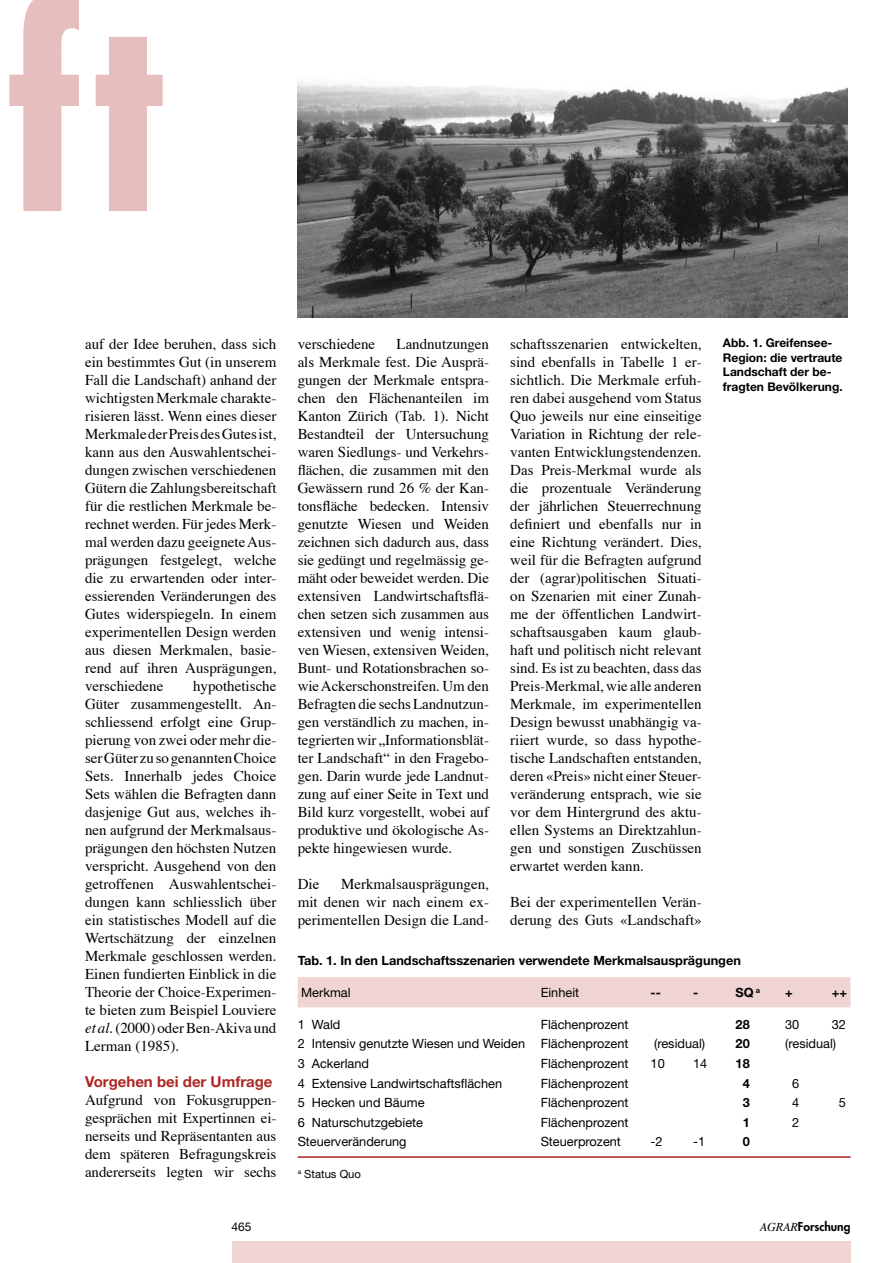
<style>
.page{position:relative;width:893px;height:1263px;background:#fff}
.page>*{position:absolute;margin:0;border:0;box-sizing:border-box;transform-origin:0 0}
.t1{font:700 condensed 270px "Futura";color:#e6bebd}
.Texte{font:15px/18px "Times";color:#000;text-align:justify}
.Titre_texte{font:700 15px "Helvetica Neue";color:#ad2624}
.Tab{font:12.75px "Helvetica Neue";color:#000}
.Tab_titre{font:700 12.75px "Helvetica Neue";color:#000}
.Tab-2{font:700 12.75px "Helvetica Neue";color:#000}
.Légende_photo{font:700 12px/14.4px "Helvetica Neue";color:#000}
.Texte-2{font:800 12px "Futura";color:#000}
.Texte-3{font:12px "Helvetica Neue";color:#000}
.Tab-3{font:11.25px "Helvetica Neue";color:#000}
.s1{font-style:italic}
.s2{font-family:"Times";font-weight:400;font-style:italic}
</style>
<div class="page">
<div style="left:232px;top:1242px;width:618px;height:21px;background:#efd4d3"></div>
<div style="left:298px;top:978px;width:552px;height:29px;background:#efd4d3"></div>
<div style="left:298px;top:977px;width:552px;height:30px;border:2px solid #efd4d3"></div>
<hr style="left:298px;top:1156px;width:552px;height:2px;background:#ad2624">
<img style="left:298px;top:81px;width:549px;height:236px">
<h1 class="t1" style="left:4px;top:-63px;width:168px">ft</h1>
<p class="Texte" style="left:85px;top:336px;width:193px">auf der Idee beruhen, dass sich ein bestimmtes Gut (in unserem Fall die Landschaft) anhand der wichtigsten Merkmale charakte&shy;risieren lässt. Wenn eines dieser Merkmale der Preis des Gutes ist, kann aus den Auswahlentschei&shy;dungen zwischen verschiedenen Gütern die Zahlungsbereitschaft für die restlichen Merkmale be&shy;rechnet werden. Für jedes Merk&shy;mal werden dazu geeignete Aus&shy;prägungen festgelegt, welche die zu erwartenden oder inter&shy;essierenden Veränderungen des Gutes widerspiegeln. In einem experimentellen Design werden aus diesen Merkmalen, basie&shy;rend auf ihren Ausprägungen, verschiedene</p>
<p class="Texte" style="left:85px;top:678px;width:193px;text-indent:108px">hypothetische Güter zusammengestellt. An&shy;schliessend erfolgt eine Grup&shy;pierung von zwei oder mehr die&shy;ser Güter zu so genannten Choice Sets. Innerhalb jedes Choice Sets wählen die Befragten dann dasjenige Gut aus, welches ih&shy;nen aufgrund der Merkmalsaus&shy;prägungen den höchsten Nutzen verspricht. Ausgehend von den getroffenen Auswahlentschei&shy;dungen kann schliesslich über ein statistisches Modell auf die Wertschätzung der einzelnen Merkmale geschlossen werden.<br>Einen fundierten Einblick in die Theorie der Choice-Experimen&shy;te bieten zum Beispiel Louviere <span class="s1">et al.</span> (2000) oder Ben-Akiva und Lerman (1985).</p>
<p class="Titre_texte" style="left:85px;top:1073px;width:189px">Vorgehen bei der Umfrage</p>
<p class="Texte" style="left:85px;top:1092px;width:193px">Aufgrund von Fokusgruppen&shy;gesprächen mit Expertinnen ei&shy;nerseits und Repräsentanten aus dem späteren Befragungskreis andererseits legten wir sechs</p>
<p class="Légende_photo" style="left:723px;top:336px;width:121px">Abb. 1. Greifensee-<br>Region: die vertraute<br>Landschaft der be&shy;fragten Bevölkerung.</p>
<p class="Texte" style="left:510px;top:336px;width:193px">schaftsszenarien entwickelten, sind ebenfalls in Tabelle 1 er&shy;sichtlich. Die Merkmale erfuh&shy;ren dabei ausgehend vom Status Quo jeweils nur eine einseitige Variation in Richtung der rele&shy;vanten Entwicklungstendenzen.<br>Das Preis-Merkmal wurde als die prozentuale Veränderung der jährlichen Steuerrechnung definiert und ebenfalls nur in eine Richtung verändert. Dies, weil für die Befragten aufgrund der (agrar)politischen Situati&shy;on Szenarien mit einer Zunah&shy;me der öffentlichen Landwirt&shy;schaftsausgaben kaum glaub&shy;haft und politisch nicht relevant sind. Es ist zu beachten, dass das Preis-Merkmal, wie alle anderen Merkmale, im experimentellen Design bewusst unabhängig va&shy;riiert wurde, so dass hypothe&shy;tische Landschaften entstanden, deren «Preis» nicht einer Steuer&shy;veränderung entsprach, wie sie vor dem Hintergrund des aktu&shy;ellen Systems an Direktzahlun&shy;gen und sonstigen Zuschüssen erwartet werden kann.</p>
<p class="Texte" style="left:510px;top:894px;width:193px">Bei der experimentellen Verän&shy;derung des Guts «Landschaft»</p>
<p class="Tab_titre" style="left:298px;top:952px;width:445px">Tab. 1. In den Landschaftsszenarien verwendete Merkmalsausprägungen</p>
<p class="Tab" style="left:301px;top:985px;width:51px">Merkmal</p>
<p class="Tab" style="left:541px;top:985px;width:40px">Einheit</p>
<p class="Tab-2" style="left:651px;top:985px;width:12px">--</p>
<p class="Tab-2" style="left:693px;top:985px;width:7px">-</p>
<p class="Tab-2" style="left:736px;top:985px;width:26px">SQ <sup>a</sup></p>
<p class="Tab-2" style="left:785px;top:985px;width:9px">+</p>
<p class="Tab-2" style="left:832px;top:985px;width:17px">++</p>
<p class="Tab" style="left:298px;top:1017px;width:44px">1 Wald</p>
<p class="Tab" style="left:541px;top:1017px;width:89px">Flächenprozent</p>
<p class="Tab-2" style="left:736px;top:1016px;width:16px">28</p>
<p class="Tab" style="left:785px;top:1017px;width:16px">30</p>
<p class="Tab" style="left:832px;top:1017px;width:16px">32</p>
<p class="Tab" style="left:298px;top:1036px;width:332px">2 Intensiv genutzte Wiesen und Weiden Flächenprozent</p>
<p class="Tab" style="left:654px;top:1036px;width:52px">(residual)</p>
<p class="Tab-2" style="left:736px;top:1036px;width:16px">20</p>
<p class="Tab" style="left:785px;top:1036px;width:53px">(residual)</p>
<p class="Tab" style="left:298px;top:1056px;width:73px">3 Ackerland</p>
<p class="Tab" style="left:541px;top:1056px;width:89px">Flächenprozent</p>
<p class="Tab" style="left:651px;top:1056px;width:16px">10</p>
<p class="Tab" style="left:693px;top:1056px;width:16px">14</p>
<p class="Tab-2" style="left:736px;top:1055px;width:16px">18</p>
<p class="Tab" style="left:298px;top:1075px;width:206px">4 Extensive Landwirtschaftsflächen</p>
<p class="Tab" style="left:541px;top:1075px;width:89px">Flächenprozent</p>
<p class="Tab-2" style="left:743px;top:1075px;width:9px">4</p>
<p class="Tab" style="left:792px;top:1075px;width:9px">6</p>
<p class="Tab" style="left:298px;top:1095px;width:128px">5 Hecken und Bäume</p>
<p class="Tab" style="left:541px;top:1095px;width:89px">Flächenprozent</p>
<p class="Tab-2" style="left:743px;top:1095px;width:9px">3</p>
<p class="Tab" style="left:792px;top:1095px;width:9px">4</p>
<p class="Tab" style="left:839px;top:1095px;width:9px">5</p>
<p class="Tab" style="left:298px;top:1114px;width:127px">6 Naturschutzgebiete</p>
<p class="Tab" style="left:541px;top:1114px;width:89px">Flächenprozent</p>
<p class="Tab-2" style="left:743px;top:1114px;width:9px">1</p>
<p class="Tab" style="left:792px;top:1114px;width:9px">2</p>
<p class="Tab" style="left:298px;top:1134px;width:110px">Steuerveränderung</p>
<p class="Tab" style="left:541px;top:1134px;width:82px">Steuerprozent</p>
<p class="Tab" style="left:651px;top:1134px;width:14px">-2</p>
<p class="Tab" style="left:693px;top:1134px;width:14px">-1</p>
<p class="Tab-2" style="left:743px;top:1134px;width:9px">0</p>
<p class="Tab-3" style="left:298px;top:1167px;width:65px"><sup>a</sup> Status Quo</p>
<p class="Texte" style="left:298px;top:336px;width:193px;text-indent:99px">Landnutzungen als Merkmale fest. Die Ausprä&shy;gungen der Merkmale entspra&shy;chen den Flächenanteilen im Kanton Zürich (Tab. 1). Nicht Bestandteil der Untersuchung waren Siedlungs- und Verkehrs&shy;flächen, die zusammen mit den Gewässern rund 26 % der Kan&shy;tonsfläche bedecken. Intensiv genutzte Wiesen und Weiden zeichnen sich dadurch aus, dass sie gedüngt und regelmässig ge&shy;mäht oder beweidet werden. Die extensiven Landwirtschaftsflä&shy;chen setzen sich zusammen aus extensiven und wenig intensi&shy;ven Wiesen, extensiven Weiden, Bunt- und Rotationsbrachen so&shy;wie Ackerschonstreifen. Um den Befragten die sechs Landnutzun&shy;gen verständlich zu machen, in&shy;tegrierten wir „Informationsblät&shy;ter Landschaft“ in den Fragebo&shy;gen. Darin wurde jede Landnut&shy;zung auf einer Seite in Text und Bild kurz vorgestellt, wobei auf produktive und ökologische As&shy;pekte hingewiesen wurde.</p>
<p class="Texte" style="left:298px;top:876px;width:23px">Die</p>
<p class="Texte" style="left:298px;top:336px;width:79px">verschiedene</p>
<p class="Texte" style="left:298px;top:876px;width:193px;text-indent:43px">Merkmalsausprägungen, mit denen wir nach einem ex&shy;perimentellen Design die Land-</p>
<p class="Texte-3" style="left:232px;top:1220px;width:22px">465</p>
<p class="Texte-2" style="left:760px;top:1219px;width:92px"><span class="s2">AGRAR</span>Forschung</p>
</div>
